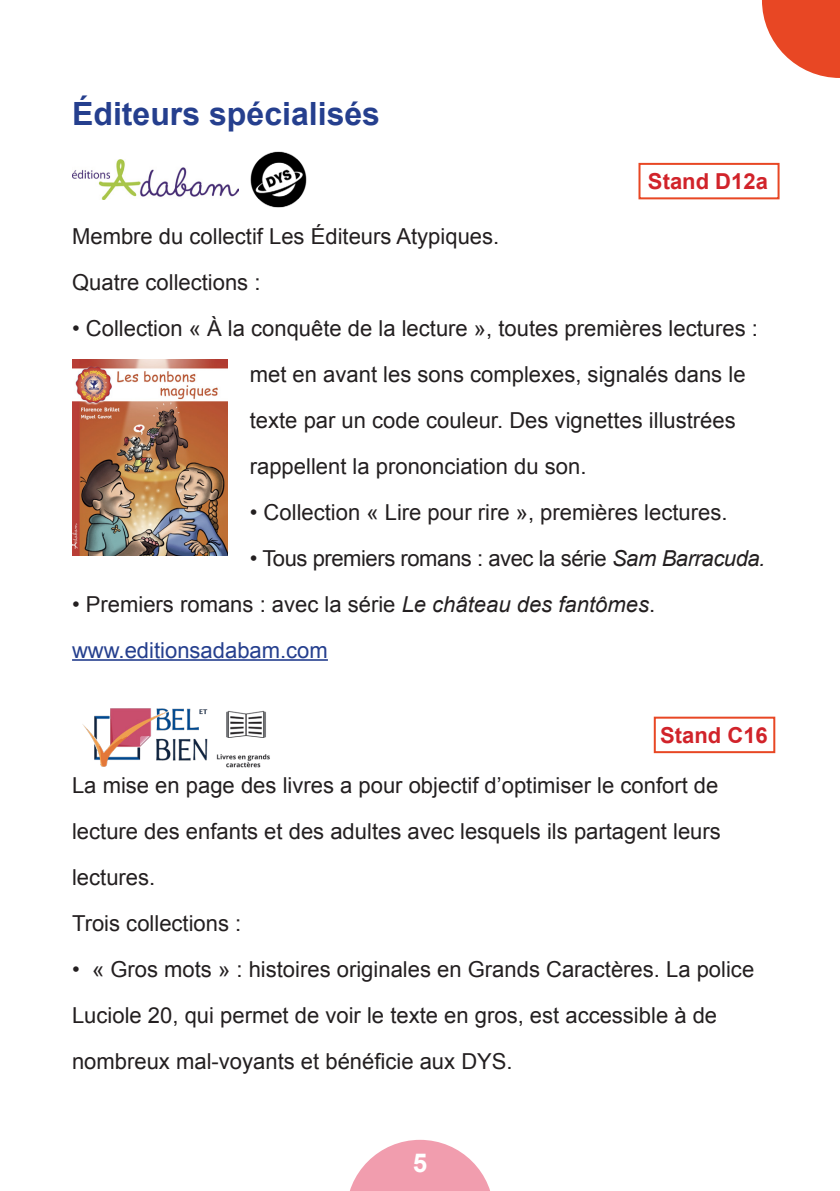
<style>
.page{position:relative;width:840px;height:1191px;background:#fff}
.page>*{position:absolute;margin:0;border:0;box-sizing:border-box;transform-origin:0 0}
.Titre_2{font:700 32px "Arial";color:#253f8e}
.t1{font:700 26px "Arial";color:#fff}
.Corps_1{font:22px/46px "Arial";color:#231f20}
.Corps_1-2{font:22px "Arial";letter-spacing:-.02em;color:#231f20}
.Corps_1-3{font:22px "Arial";color:#253f8e}
.Corps_1-4{font:700 22px "Arial";color:#d1232a}
.s1{font-style:italic}
</style>
<div class="page">
<svg style="left:350px;top:1139px;width:140px;height:52px"></svg>
<svg style="left:762px;top:0;width:77px;height:78px"></svg>
<hr style="left:72px;top:659px;width:256px;height:2px;background:#253f8e">
<div style="left:638px;top:163px;width:141px;height:36px;border:2px solid #e84724"></div>
<div style="left:653px;top:716px;width:121px;height:37px;border:2px solid #e84724"></div>
<img style="left:72px;top:160px;width:166px;height:39px">
<img style="left:82px;top:708px;width:126px;height:59px">
<img style="left:250px;top:151px;width:57px;height:57px">
<img style="left:216px;top:710px;width:54px;height:58px">
<img style="left:72px;top:359px;width:155px;height:196px">
<p class="Titre_2" style="left:72px;top:93px;width:309px">Éditeurs spécialisés</p>
<p class="Corps_1-4" style="left:647px;top:167px;width:121px">Stand D12a</p>
<p class="Corps_1" style="left:72px;top:213px;width:428px">Membre du collectif Les Éditeurs Atypiques.</p>
<p class="Corps_1" style="left:72px;top:259px;width:190px">Quatre collections :</p>
<p class="Corps_1" style="left:250px;top:305px;width:509px;text-indent:-178px">• Collection « À la conquête de la lecture », toutes premières lectures : met en avant les sons complexes, signalés dans le texte par un code couleur. Des vignettes illustrées rappellent la prononciation du son.</p>
<p class="Corps_1" style="left:250px;top:489px;width:479px">• Collection « Lire pour rire », premières lectures.</p>
<p class="Corps_1-2" style="left:250px;top:543px;width:517px">• Tous premiers romans : avec la série <span class="s1">Sam Barracuda.</span></p>
<p class="Corps_1" style="left:72px;top:581px;width:584px">• Premiers romans : avec la série <span class="s1">Le château des fantômes</span>.</p>
<p class="Corps_1-3" style="left:72px;top:635px;width:257px">www.editionsadabam.com</p>
<p class="Corps_1-4" style="left:659px;top:721px;width:109px">Stand C16</p>
<p class="Corps_1" style="left:72px;top:762px;width:650px;text-align:justify">La mise en page des livres a pour objectif d’optimiser le confort de lecture des enfants et des adultes avec lesquels ils partagent leurs lectures.</p>
<p class="Corps_1" style="left:72px;top:900px;width:171px">Trois collections :</p>
<p class="Corps_1" style="left:72px;top:946px;width:683px">• « Gros mots » : histoires originales en Grands Caractères. La police<br>Luciole 20, qui permet de voir le texte en gros, est accessible à de nombreux mal-voyants et bénéficie aux DYS.</p>
<p class="t1" style="left:412px;top:1145px;width:16px">5</p>
</div>
